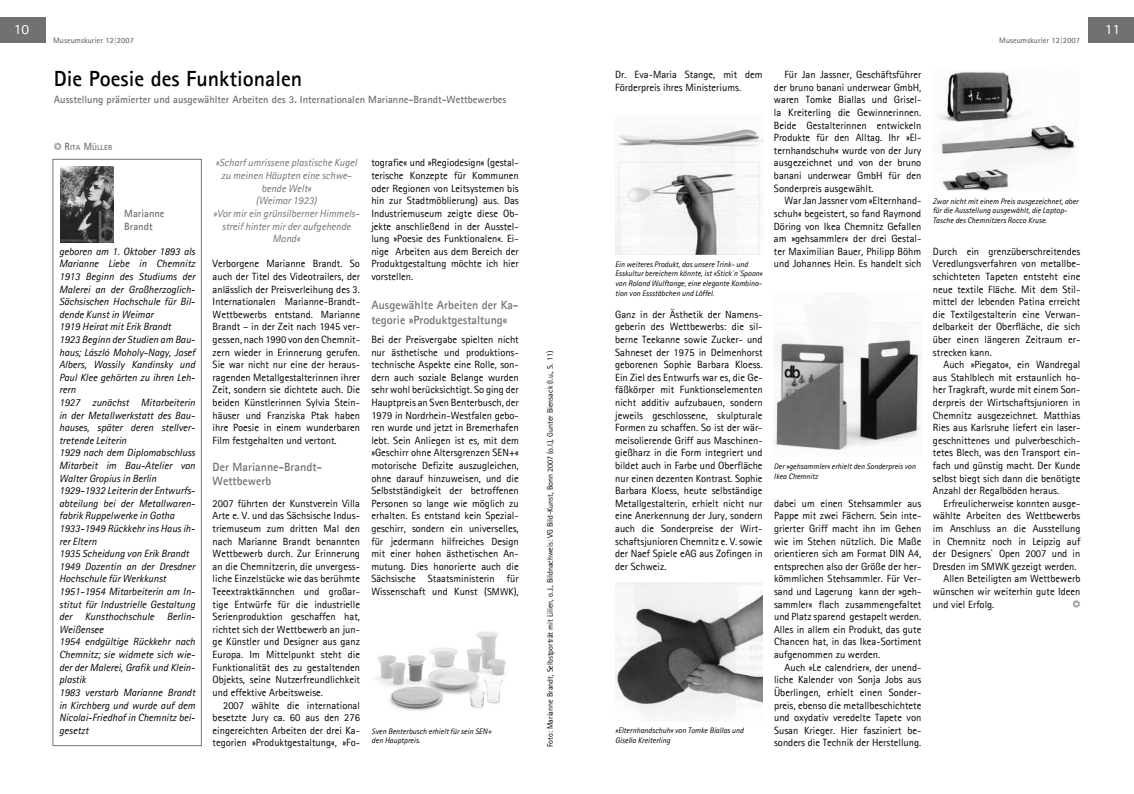
<style>
.page{position:relative;width:1134px;height:794px;background:#fff}
.page>*{position:absolute;margin:0;border:0;box-sizing:border-box;transform-origin:0 0}
.t1{font:700 22px "Agfa Rotis Sans Serif";color:#000}
.t2{font:14px "Agfa Rotis Sans Serif";color:#fff;scale:1.1 1}
.t3{font:700 12px/14.4px "Agfa Rotis Sans Serif";color:#707173}
.t4{font:10.5px/12.6px "Agfa Rotis Sans Serif";color:#000;text-align:justify}
.t5{font:italic 10.5px/12.6px "Agfa Rotis Sans Serif";color:#000}
.t6{font:italic 10.5px/12.6px "Agfa Rotis Sans Serif";color:#707173;text-align:center}
.t7{font:700 10.5px/12.6px "Agfa Rotis Sans Serif";color:#707173}
.t8{font:italic 8px/9.6px "Agfa Rotis Sans Serif";color:#000}
.t9{font:8px "Agfa Rotis Sans Serif";color:#000}
.t10{font:700 8px "Agfa Rotis Sans Serif";letter-spacing:.005em;color:#707173}
.t11{font:700 7.3px "Agfa Rotis Sans Serif";letter-spacing:.015em;color:#707173;scale:1.05 1}
.s1{font-size:10.5px}
.s2{font-size:10px}
</style>
<div class="page">
<div style="left:0;top:17px;width:45px;height:26px;background:#707173"></div>
<div style="left:1089px;top:17px;width:45px;height:26px;background:#707173"></div>
<div style="left:52px;top:159px;width:150px;height:587px;border:1px solid #707173"></div>
<img style="left:615px;top:129px;width:148px;height:126px">
<img style="left:774px;top:321px;width:147px;height:129px">
<img style="left:939px;top:72px;width:137px;height:119px">
<img style="left:376px;top:632px;width:130px;height:79px">
<svg style="left:54px;top:143px;width:7px;height:7px"></svg>
<img style="left:61px;top:166px;width:52px;height:76px">
<svg style="left:1073px;top:600px;width:7px;height:7px"></svg>
<img style="left:615px;top:582px;width:148px;height:135px">
<h2 class="t2" style="left:14px;top:21px;width:15px">10</h2>
<p class="t10" style="left:53px;top:35px;width:82px">Museumskurier 12|2007</p>
<h1 class="t1" style="left:54px;top:65px;width:250px">Die Poesie des Funktionalen</h1>
<p class="t7" style="left:54px;top:93px;width:454px">Ausstellung prämierter und ausgewählter Arbeiten des 3. Internationalen Marianne-Brandt-Wettbewerbes</p>
<p class="t11" style="left:65px;top:143px;width:47px"><span class="s1">R</span>ITA <span class="s1">M</span> ÜLLER</p>
<p class="t7" style="left:124px;top:207px;width:42px">Marianne<br>Brandt</p>
<p class="t5" style="left:59px;top:245px;width:138px">geboren am 1. Oktober 1893 als<br>Marianne Liebe in Chemnitz<br>1913 Beginn des Studiums der<br>Malerei an der Großherzoglich-<br>Sächsischen Hochschule für Bil&shy;dende Kunst in Weimar<br>1919 Heirat mit Erik Brandt<br>1923 Beginn der Studien am Bau&shy;haus; László Moholy-Nagy, Josef<br>Albers, Wassily Kandinsky und<br>Paul Klee gehörten zu ihren Leh&shy;rern<br>1927 zunächst Mitarbeiterin in der Metallwerkstatt des Bau&shy;hauses, später deren stellver&shy;tretende Leiterin<br>1929 nach dem Diplomabschluss<br>Mitarbeit im Bau-Atelier von<br>Walter Gropius in Berlin<br>1929-1932 Leiterin der Entwurfs&shy;abteilung bei der Metallwaren&shy;fabrik Ruppelwerke in Gotha<br>1933-1949 Rückkehr ins Haus ih&shy;rer Eltern<br>1935 Scheidung von Erik Brandt<br>1949 Dozentin an der Dresdner<br>Hochschule für Werkkunst<br>1951-1954 Mitarbeiterin am In&shy;stitut für Industrielle Gestaltung der Kunsthochschule Berlin-<br>Weißensee<br>1954 endgültige Rückkehr nach<br>Chemnitz; sie widmete sich wie&shy;der der Malerei, Grafik und Klein&shy;plastik<br>1983 verstarb Marianne Brandt in Kirchberg und wurde auf dem<br>Nicolai-Friedhof in Chemnitz bei&shy;gesetzt</p>
<p class="t6" style="left:213px;top:157px;width:148px">»Scharf umrissene plastische Kugel zu meinen Häupten eine schwe&shy;bende Welt«<br>(Weimar 1923)<br>»Vor mir ein grünsilberner Himmels&shy;streif hinter mir der aufgehende<br>Mond«</p>
<p class="t4" style="left:213px;top:257px;width:149px">Verborgene Marianne Brandt. So auch der Titel des Videotrailers, der anlässlich der Preisverleihung des 3.<br>Internationalen Marianne-Brandt-Wettbewerbs entstand. Marianne Brandt – in der Zeit nach 1945 ver&shy;gessen, nach 1990 von den Chemnit&shy;zern wieder in Erinnerung gerufen.<br>Sie war nicht nur eine der heraus&shy;ragenden Metallgestalterinnen ihrer Zeit, sondern sie dichtete auch. Die beiden Künstlerinnen Sylvia Stein&shy;häuser und Franziska Ptak haben ihre Poesie in einem wunderbaren Film festgehalten und vertont.</p>
<p class="t3" style="left:213px;top:459px;width:111px">Der Marianne-Brandt-<br>Wettbewerb</p>
<p class="t4" style="left:213px;top:497px;width:149px">2007 führten der Kunstverein Villa Arte e. V. und das Sächsische Indus&shy;triemuseum zum dritten Mal den nach Marianne Brandt benannten Wettbewerb durch. Zur Erinnerung an die Chemnitzerin, die unvergess&shy;liche Einzelstücke wie das berühmte Teeextraktkännchen und großar&shy;tige Entwürfe für die industrielle Serienproduktion geschaffen hat, richtet sich der Wettbewerb an jun&shy;ge Künstler und Designer aus ganz Europa. Im Mittelpunkt steht die Funktionalität des zu gestaltenden Objekts, seine Nutzerfreundlichkeit und effektive Arbeitsweise.</p>
<p class="t4" style="left:213px;top:698px;width:149px;text-indent:10px">2007 wählte die international besetzte Jury ca. 60 aus den 276 eingereichten Arbeiten der drei Ka&shy;tegorien »Produktgestaltung«, »Fo-</p>
<p class="t4" style="left:371px;top:156px;width:149px">tografie« und »Regiodesign« (gestal&shy;terische Konzepte für Kommunen oder Regionen von Leitsystemen bis hin zur Stadtmöblierung) aus. Das Industriemuseum zeigte diese Ob&shy;jekte anschließend in der Ausstel&shy;lung »Poesie des Funktionalen«. Ei&shy;nige Arbeiten aus dem Bereich der Produktgestaltung möchte ich hier vorstellen.</p>
<p class="t3" style="left:371px;top:298px;width:149px">Ausgewählte Arbeiten der Ka&shy;tegorie »Produktgestaltung«</p>
<p class="t4" style="left:371px;top:333px;width:149px">Bei der Preisvergabe spielten nicht nur ästhetische und produktions&shy;technische Aspekte eine Rolle, son&shy;dern auch soziale Belange wurden sehr wohl berücksichtigt. So ging der Hauptpreis an Sven Benterbusch, der 1979 in Nordrhein-Westfalen gebo&shy;ren wurde und jetzt in Bremerhafen lebt. Sein Anliegen ist es, mit dem »Geschirr ohne Altersgrenzen SEN+« motorische Defizite auszugleichen, ohne darauf hinzuweisen, und die Selbstständigkeit der betroffenen Personen so lange wie möglich zu erhalten. Es entstand kein Spezial&shy;geschirr, sondern ein universelles, für jedermann hilfreiches Design mit einer hohen ästhetischen An&shy;mutung. Dies honorierte auch die Sächsische Staatsministerin für Wissenschaft und Kunst (<span class="s2">SMWK</span>),</p>
<p class="t8" style="left:372px;top:726px;width:122px">Sven Benterbusch erhielt für sein SEN+ den Hauptpreis.</p>
<p class="t9" style="left:545px;top:747px;width:397px;rotate:-90deg">Foto: Marianne Brandt, Selbstporträt mit Lilien, o.J., Bildnachweis: VG Bild-Kunst, Bonn 2007 (o.l.), Gunter Biensack (l.u., S. 11)</p>
<p class="t4" style="left:615px;top:68px;width:149px">Dr. Eva-Maria Stange, mit dem<br>Förderpreis ihres Ministeriums.</p>
<p class="t4" style="left:774px;top:68px;width:149px;text-indent:10px">Für Jan Jassner, Geschäftsführer der bruno banani underwear GmbH, waren Tomke Biallas und Grisel&shy;la Kreiterling die Gewinnerinnen.<br>Beide Gestalterinnen entwickeln Produkte für den Alltag. Ihr »El&shy;ternhandschuh« wurde von der Jury ausgezeichnet und von der bruno banani underwear GmbH für den Sonderpreis ausgewählt.</p>
<p class="t4" style="left:774px;top:194px;width:149px;text-indent:10px">War Jan Jassner vom »Elternhand&shy;schuh« begeistert, so fand Raymond Döring von Ikea Chemnitz Gefallen am »gehsammler« der drei Gestal&shy;ter Maximilian Bauer, Philipp Böhm</p>
<p class="t8" style="left:615px;top:259px;width:134px">Ein weiteres Produkt, das unsere Trink- und</p>
<p class="t4" style="left:774px;top:257px;width:149px">und Johannes Hein. Es handelt sich</p>
<p class="t8" style="left:615px;top:269px;width:149px;text-align:justify">Esskultur bereichern könnte, ist »Stick´n´Spoon« von Roland Wulftange, eine elegante Kombina&shy;tion von Essstäbchen und Löffel.</p>
<p class="t4" style="left:615px;top:308px;width:149px">Ganz in der Ästhetik der Namens&shy;geberin des Wettbewerbs: die sil&shy;berne Teekanne sowie Zucker- und Sahneset der 1975 in Delmenhorst geborenen Sophie Barbara Kloess.<br>Ein Ziel des Entwurfs war es, die Ge&shy;fäßkörper mit Funktionselementen nicht additiv aufzubauen, sondern jeweils geschlossene, skulpturale Formen zu schaffen. So ist der wär&shy;meisolierende Griff aus Maschinen&shy;gießharz in die Form integriert und bildet auch in Farbe und Oberfläche nur einen dezenten Kontrast. Sophie Barbara Kloess, heute selbständige Metallgestalterin, erhielt nicht nur eine Anerkennung der Jury, sondern auch die Sonderpreise der Wirt&shy;schaftsjunioren Chemnitz e. V. sowie der Naef Spiele eAG aus Zofingen in der Schweiz.</p>
<p class="t8" style="left:615px;top:726px;width:130px">»Elternhandschuh« von Tomke Biallas und<br>Gisella Kreiterling</p>
<p class="t8" style="left:774px;top:461px;width:143px">Der »gehsammler« erhielt den Sonderpreis von<br>Ikea Chemnitz</p>
<p class="t4" style="left:774px;top:497px;width:149px">dabei um einen Stehsammler aus Pappe mit zwei Fächern. Sein inte&shy;grierter Griff macht ihn im Gehen wie im Stehen nützlich. Die Maße orientieren sich am Format DIN A4, entsprechen also der Größe der her&shy;kömmlichen Stehsammler. Für Ver&shy;sand und Lagerung kann der »geh&shy;sammler« flach zusammengefaltet und Platz sparend gestapelt werden.<br>Alles in allem ein Produkt, das gute Chancen hat, in das Ikea-Sortiment aufgenommen zu werden.</p>
<p class="t4" style="left:774px;top:660px;width:149px;text-indent:10px">Auch »Le calendrier«, der unend&shy;liche Kalender von Sonja Jobs aus Überlingen, erhielt einen Sonder&shy;preis, ebenso die metallbeschichtete und oxydativ veredelte Tapete von Susan Krieger. Hier fasziniert be&shy;sonders die Technik der Herstellung.</p>
<p class="t10" style="left:999px;top:35px;width:82px">Museumskurier 12|2007</p>
<p class="t8" style="left:933px;top:196px;width:147px">Zwar nicht mit einem Preis ausgezeichnet, aber für die Ausstellung ausgewählt, die Laptop-<br>Tasche des Chemnitzers Rocco Kruse.</p>
<p class="t4" style="left:933px;top:245px;width:149px">Durch ein grenzüberschreitendes Veredlungsverfahren von metallbe&shy;schichteten Tapeten entsteht eine neue textile Fläche. Mit dem Stil&shy;mittel der lebenden Patina erreicht die Textilgestalterin eine Verwan&shy;delbarkeit der Oberfläche, die sich über einen längeren Zeitraum er&shy;strecken kann.</p>
<p class="t4" style="left:933px;top:358px;width:149px;text-indent:10px">Auch »Piegato«, ein Wandregal aus Stahlblech mit erstaunlich ho&shy;her Tragkraft, wurde mit einem Son&shy;derpreis der Wirtschaftsjunioren in Chemnitz ausgezeichnet. Matthias Ries aus Karlsruhe liefert ein laser&shy;geschnittenes und pulverbeschich&shy;tetes Blech, was den Transport ein&shy;fach und günstig macht. Der Kunde selbst biegt sich dann die benötigte Anzahl der Regalböden heraus.</p>
<p class="t4" style="left:943px;top:497px;width:138px">Erfreulicherweise konnten ausge-</p>
<p class="t4" style="left:933px;top:509px;width:149px">wählte Arbeiten des Wettbewerbs</p>
<p class="t4" style="left:933px;top:522px;width:149px">im Anschluss an die Ausstellung</p>
<p class="t4" style="left:933px;top:534px;width:149px">in Chemnitz noch in Leipzig auf</p>
<p class="t4" style="left:933px;top:547px;width:149px">der Designers` Open 2007 und in</p>
<p class="t4" style="left:933px;top:560px;width:145px">Dresden im SMWK gezeigt werden.</p>
<p class="t4" style="left:943px;top:572px;width:138px">Allen Beteiligten am Wettbewerb</p>
<p class="t4" style="left:933px;top:585px;width:149px">wünschen wir weiterhin gute Ideen</p>
<p class="t4" style="left:933px;top:597px;width:63px">und viel Erfolg.</p>
<h2 class="t2" style="left:1105px;top:21px;width:16px">11</h2>
</div>
